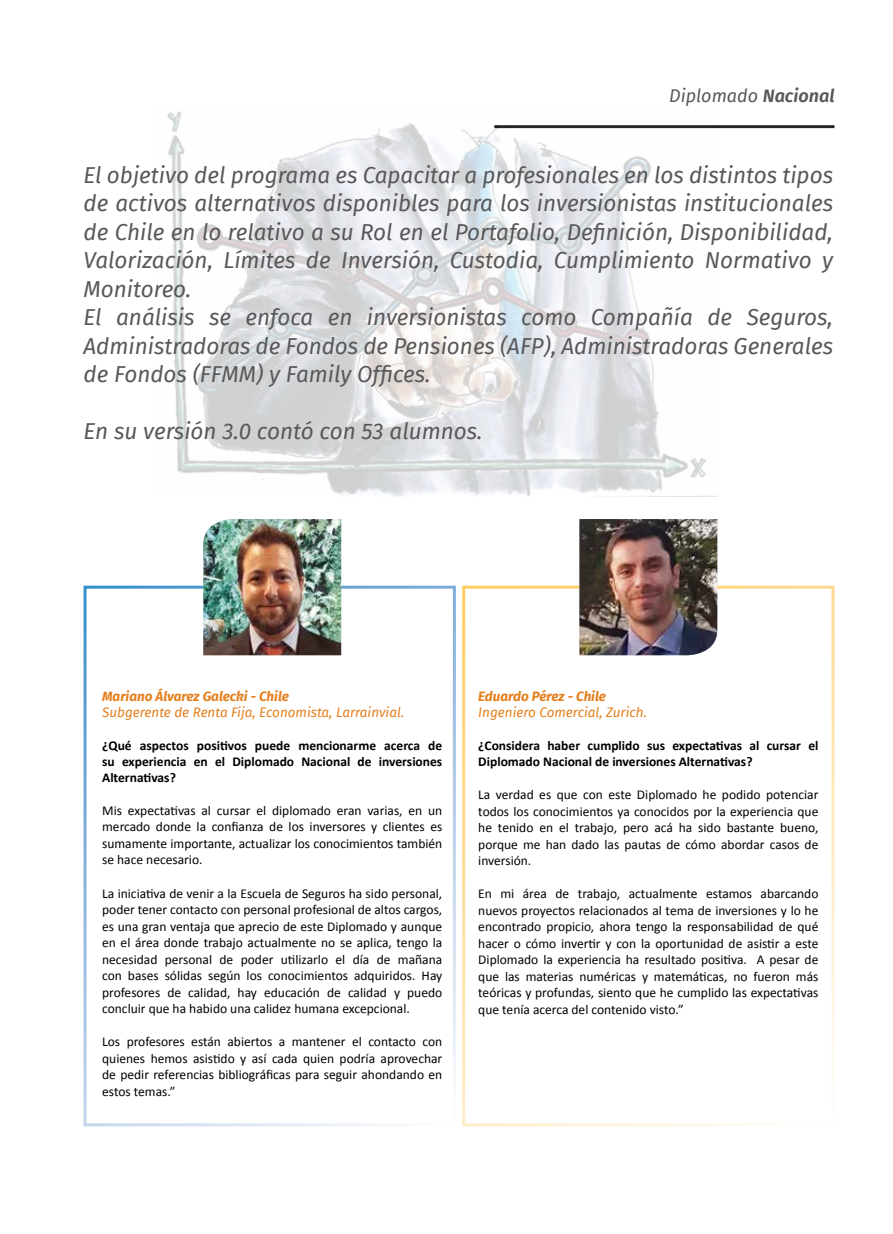
<style>
.page{position:relative;width:893px;height:1234px;background:#fff}
.page>*{position:absolute;margin:0;border:0;box-sizing:border-box;transform-origin:0 0}
.t1{font:italic 22.5px/28.5px "Fira Sans";color:#58585a}
.t2{font:italic 18px "Fira Sans";color:#58585a}
.t3{font:13.5px/16.5px "Calibri";color:#000;text-align:justify}
.t4{font:700 13.5px/16.2px "Calibri";color:#000}
.t5{font:italic 13.5px "Fira Sans";color:#e67f1e}
.t6{font:italic 700 13.5px "Fira Sans";color:#e67f1e}
.s1{font-weight:600}
</style>
<div class="page">
<img style="left:167px;top:111px;width:550px;height:386px">
<div style="left:84px;top:585px;width:372px;height:540px;border:3px solid #fff"></div>
<div style="left:462px;top:585px;width:372px;height:540px;border:3px solid #fff"></div>
<img style="left:203px;top:519px;width:138px;height:136px">
<img style="left:579px;top:519px;width:138px;height:136px">
<div style="left:493px;top:123px;width:342px;height:6px;background:#000;opacity:.75"></div>
<h2 class="t2" style="left:669px;top:82px;width:167px">Diplomado <span class="s1">Nacional</span></h2>
<p class="t1" style="left:84px;top:160px;width:751px">El objetivo del programa es Capacitar a profesionales en los distintos tipos de activos alternativos disponibles para los inversionistas institucionales de Chile en lo relativo a su Rol en el Portafolio, Definición, Disponibilidad, Valorización, Límites de Inversión, Custodia, Cumplimiento Normativo y Monitoreo.<br>El análisis se enfoca en inversionistas como Compañía de Seguros, Administradoras de Fondos de Pensiones (AFP), Administradoras Generales de Fondos (FFMM) y Family Offices.</p>
<h1 class="t1" style="left:84px;top:416px;width:401px">En su versión 3.0 contó con 53 alumnos.</h1>
<p class="t6" style="left:102px;top:685px;width:188px">Mariano Álvarez Galecki - Chile</p>
<p class="t5" style="left:102px;top:702px;width:304px">Subgerente de Renta Fija, Economista, Larrainvial.</p>
<p class="t4" style="left:102px;top:737px;width:342px;text-align:justify">¿Qué aspectos positivos puede mencionarme acerca de su experiencia en el Diplomado Nacional de inversiones Alternativas?</p>
<p class="t3" style="left:102px;top:802px;width:342px">Mis expectativas al cursar el diplomado eran varias, en un mercado donde la confianza de los inversores y clientes es sumamente importante, actualizar los conocimientos también se hace necesario.</p>
<p class="t3" style="left:102px;top:884px;width:342px">La iniciativa de venir a la Escuela de Seguros ha sido personal, poder tener contacto con personal profesional de altos cargos, es una gran ventaja que aprecio de este Diplomado y aunque en el área donde trabajo actualmente no se aplica, tengo la necesidad personal de poder utilizarlo el día de mañana con bases sólidas según los conocimientos adquiridos. Hay profesores de calidad, hay educación de calidad y puedo concluir que ha habido una calidez humana excepcional.</p>
<p class="t3" style="left:102px;top:1033px;width:342px">Los profesores están abiertos a mantener el contacto con quienes hemos asistido y así cada quien podría aprovechar de pedir referencias bibliográficas para seguir ahondando en estos temas.”</p>
<p class="t6" style="left:478px;top:685px;width:129px">Eduardo Pérez - Chile</p>
<p class="t5" style="left:478px;top:702px;width:170px">Ingeniero Comercial, Zurich.</p>
<p class="t4" style="left:478px;top:737px;width:342px">¿Considera haber cumplido sus expectativas al cursar el<br>Diplomado Nacional de inversiones Alternativas?</p>
<p class="t3" style="left:478px;top:786px;width:342px">La verdad es que con este Diplomado he podido potenciar todos los conocimientos ya conocidos por la experiencia que he tenido en el trabajo, pero acá ha sido bastante bueno, porque me han dado las pautas de cómo abordar casos de inversión.</p>
<p class="t3" style="left:478px;top:885px;width:342px">En mi área de trabajo, actualmente estamos abarcando nuevos proyectos relacionados al tema de inversiones y lo he encontrado propicio, ahora tengo la responsabilidad de qué hacer o cómo invertir y con la oportunidad de asistir a este Diplomado la experiencia ha resultado positiva. A pesar de que las materias numéricas y matemáticas, no fueron más teóricas y profundas, siento que he cumplido las expectativas que tenía acerca del contenido visto.”</p>
</div>
